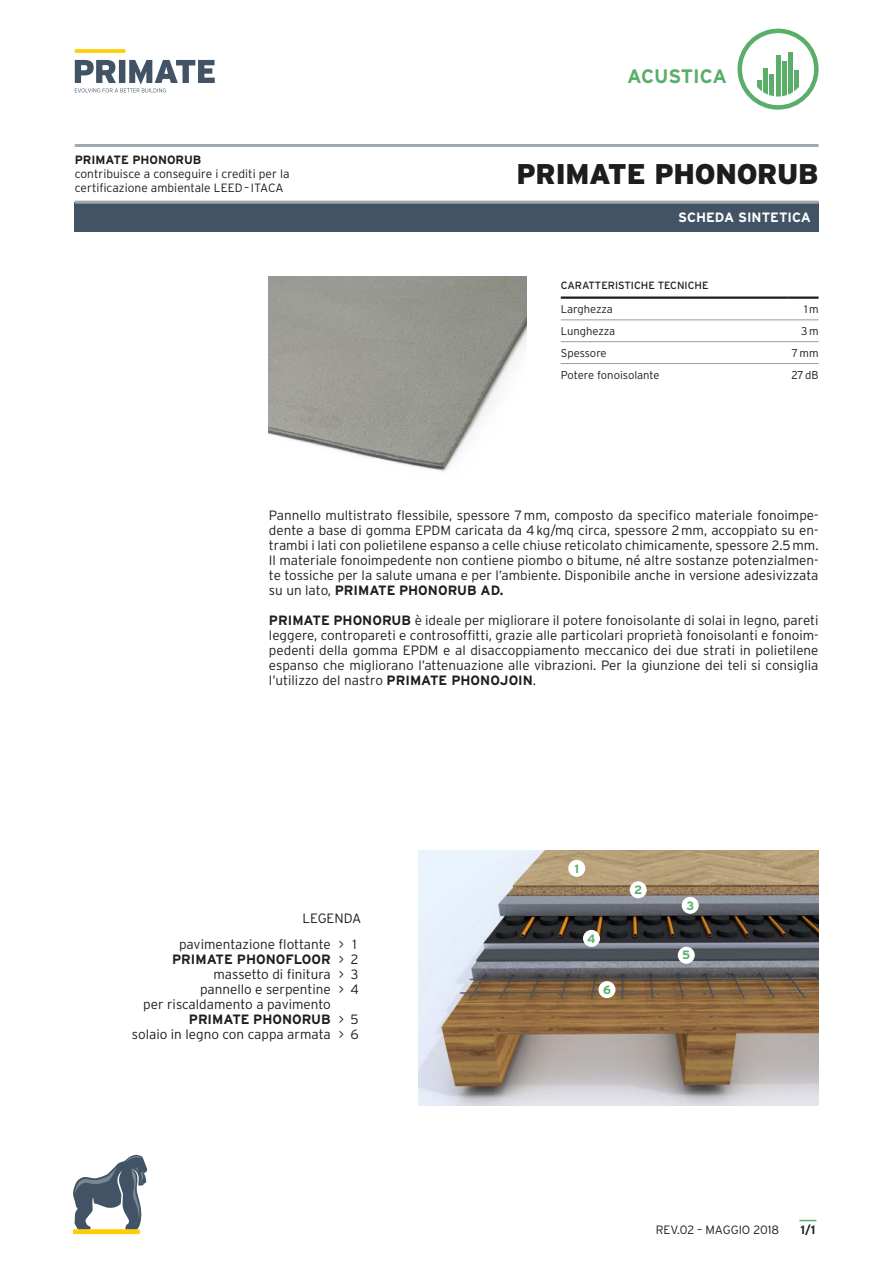
<style>
.page{position:relative;width:893px;height:1263px;background:#fff}
.page>*{position:absolute;margin:0;border:0;box-sizing:border-box;transform-origin:0 0}
.t1{font:900 28.5px "Interstate";letter-spacing:-.01em;color:#1d1d1b}
.t2{font:700 19.5px "Interstate";letter-spacing:-.01em;color:#5bae69}
.t3{font:300 13.5px/15px "Interstate";color:#1d1d1b}
.t4{font:700 13.5px "Interstate";color:#1d1d1b}
.t5{font:700 13.5px "Interstate";color:#fff}
.t6{font:300 12px/14.4px "Interstate";color:#1d1d1b}
.t7{font:700 12px "Interstate";color:#1d1d1b}
.t8{font:700 12px "Interstate";color:#5bae69}
.t9{font:300 11.25px "Interstate";color:#1d1d1b}
.t10{font:10.5px "Interstate";color:#1d1d1b}
.s1{font-weight:700}
.s2{font-weight:300}
</style>
<div class="page">
<div style="left:74px;top:202px;width:745px;height:30px;background:#415364"></div>
<hr style="left:75px;top:201px;width:744px;height:3px;background:#a0a9b1">
<hr style="left:75px;top:144px;width:744px;height:3px;background:#a0a9b1">
<svg style="left:75px;top:49px;width:50px;height:4px"></svg>
<svg style="left:75px;top:60px;width:140px;height:32px"></svg>
<div style="left:737px;top:29px;width:82px;height:81px;border:4px solid #5bae69;border-radius:50%"></div>
<svg style="left:757px;top:80px;width:5px;height:11px"></svg>
<div style="left:763px;top:69px;width:5px;height:28px;background:#5bae69"></div>
<hr style="left:770px;top:74px;width:4px;height:23px;background:#5bae69">
<hr style="left:776px;top:55px;width:4px;height:42px;background:#5bae69">
<hr style="left:782px;top:61px;width:4px;height:36px;background:#5bae69">
<div style="left:788px;top:53px;width:5px;height:44px;background:#5bae69"></div>
<svg style="left:794px;top:70px;width:5px;height:22px"></svg>
<img style="left:269px;top:276px;width:258px;height:195px">
<hr style="left:561px;top:296px;width:226px;height:3px;background:#1d1d1b">
<hr style="left:787px;top:296px;width:32px;height:3px;background:#1d1d1b">
<hr style="left:561px;top:319px;width:226px;height:1px;background:#9d9d9c">
<hr style="left:787px;top:319px;width:32px;height:1px;background:#9d9d9c">
<hr style="left:561px;top:341px;width:226px;height:1px;background:#9d9d9c">
<hr style="left:787px;top:341px;width:32px;height:1px;background:#9d9d9c">
<hr style="left:561px;top:363px;width:226px;height:1px;background:#9d9d9c">
<hr style="left:787px;top:363px;width:32px;height:1px;background:#9d9d9c">
<img style="left:419px;top:850px;width:400px;height:256px">
<div style="left:568px;top:860px;width:17px;height:17px;background:#fff;border-radius:50%"></div>
<div style="left:630px;top:881px;width:17px;height:17px;background:#fff;border-radius:50%"></div>
<div style="left:682px;top:897px;width:17px;height:17px;background:#fff;border-radius:50%"></div>
<div style="left:583px;top:930px;width:17px;height:17px;background:#fff;border-radius:50%"></div>
<div style="left:678px;top:947px;width:17px;height:17px;background:#fff;border-radius:50%"></div>
<div style="left:598px;top:981px;width:17px;height:17px;background:#fff;border-radius:50%"></div>
<div style="left:73px;top:1229px;width:67px;height:5px;background:#ffcd00"></div>
<svg style="left:73px;top:1154px;width:75px;height:75px"></svg>
<svg style="left:799px;top:1220px;width:17px;height:1px"></svg>
<p class="t7" style="left:75px;top:153px;width:128px">PRIMATE PHONORUB</p>
<p class="t6" style="left:75px;top:166px;width:216px">contribuisce a conseguire i crediti per la certificazione ambientale LEED– ITACA</p>
<h2 class="t2" style="left:627px;top:65px;width:102px">ACUSTICA</h2>
<h1 class="t1" style="left:516px;top:157px;width:304px">PRIMATE PHONORUB</h1>
<p class="t5" style="left:678px;top:210px;width:134px">SCHEDA SINTETICA</p>
<p class="t10" style="left:561px;top:280px;width:149px">CARATTERISTICHE TECNICHE</p>
<p class="t9" style="left:561px;top:303px;width:54px">Larghezza</p>
<p class="t9" style="left:804px;top:303px;width:16px">1m</p>
<p class="t9" style="left:561px;top:325px;width:56px">Lunghezza</p>
<p class="t9" style="left:801px;top:325px;width:19px">3m</p>
<p class="t9" style="left:561px;top:347px;width:47px">Spessore</p>
<p class="t9" style="left:792px;top:347px;width:28px">7mm</p>
<p class="t9" style="left:561px;top:369px;width:100px">Potere fonoisolante</p>
<p class="t9" style="left:791px;top:369px;width:29px">27dB</p>
<p class="t3" style="left:269px;top:507px;width:551px;text-align:justify">Pannello multistrato flessibile, spessore 7mm, composto da specifico materiale fonoimpe&shy;dente a base di gomma EPDM caricata da 4kg/mq circa, spessore 2mm, accoppiato su en&shy;trambi i lati con polietilene espanso a celle chiuse reticolato chimicamente, spessore 2.5mm.<br>Il materiale fonoimpedente non contiene piombo o bitume, né altre sostanze potenzialmen&shy;te tossiche per la salute umana e per l’ambiente. Disponibile anche in versione adesivizzata su un lato, <span class="s1">PRIMATE PHONO</span></p>
<p class="t4" style="left:448px;top:582px;width:17px">RUB</p>
<p class="t4" style="left:481px;top:582px;width:24px">AD.</p>
<p class="t3" style="left:269px;top:612px;width:551px;text-align:justify;text-indent:113px"><span class="s1">RUB</span> è ideale per migliorare il potere fonoisolante di solai in legno, pareti leggere, contropareti e controsoffitti, grazie alle particolari proprietà fonoisolanti e fonoim&shy;pedenti della gomma EPDM e al disaccoppiamento meccanico dei due strati in polietilene espanso che migliorano l’attenuazione alle vibrazioni. Per la giunzione dei teli si consiglia l’utilizzo del nastro <span class="s1">PRIMATE PHONO</span></p>
<p class="t4" style="left:269px;top:612px;width:84px">PRIMATE PHONO</p>
<p class="t4" style="left:500px;top:672px;width:38px">JOIN<span class="s2">.</span></p>
<p class="t3" style="left:179px;top:905px;width:184px;line-height:26px;text-indent:123px">LEGENDA pavimentazione flottante</p>
<p class="t4" style="left:172px;top:951px;width:85px">PRIMATE PHONO</p>
<p class="t4" style="left:285px;top:951px;width:47px">FLOOR</p>
<p class="t3" style="left:143px;top:966px;width:189px;text-align:right">massetto di finitura<br>pannello e serpentine<br>per riscaldamento a pavimento</p>
<p class="t4" style="left:189px;top:1011px;width:84px">PRIMATE PHONO</p>
<p class="t4" style="left:302px;top:1011px;width:20px">RUB</p>
<p class="t3" style="left:132px;top:1026px;width:200px">solaio in legno con cappa armata</p>
<p class="t3" style="left:350px;top:936px;width:10px">1<br>2<br>3<br>4</p>
<p class="t3" style="left:350px;top:1011px;width:10px">5<br>6</p>
<p class="t3" style="left:339px;top:936px;width:7px;text-align:justify">&gt; &gt; &gt; &gt;</p>
<p class="t3" style="left:339px;top:1011px;width:7px">&gt; &gt;</p>
<p class="t8" style="left:574px;top:862px;width:6px">1</p>
<p class="t8" style="left:587px;top:932px;width:10px">4</p>
<p class="t8" style="left:603px;top:983px;width:9px">6</p>
<p class="t8" style="left:634px;top:883px;width:10px">2</p>
<p class="t8" style="left:686px;top:899px;width:9px">3</p>
<p class="t8" style="left:682px;top:948px;width:10px">5</p>
<p class="t6" style="left:656px;top:1222px;width:125px">REV.02 – MAGGIO 2018</p>
<p class="t7" style="left:801px;top:1223px;width:16px">1/1</p>
</div>
